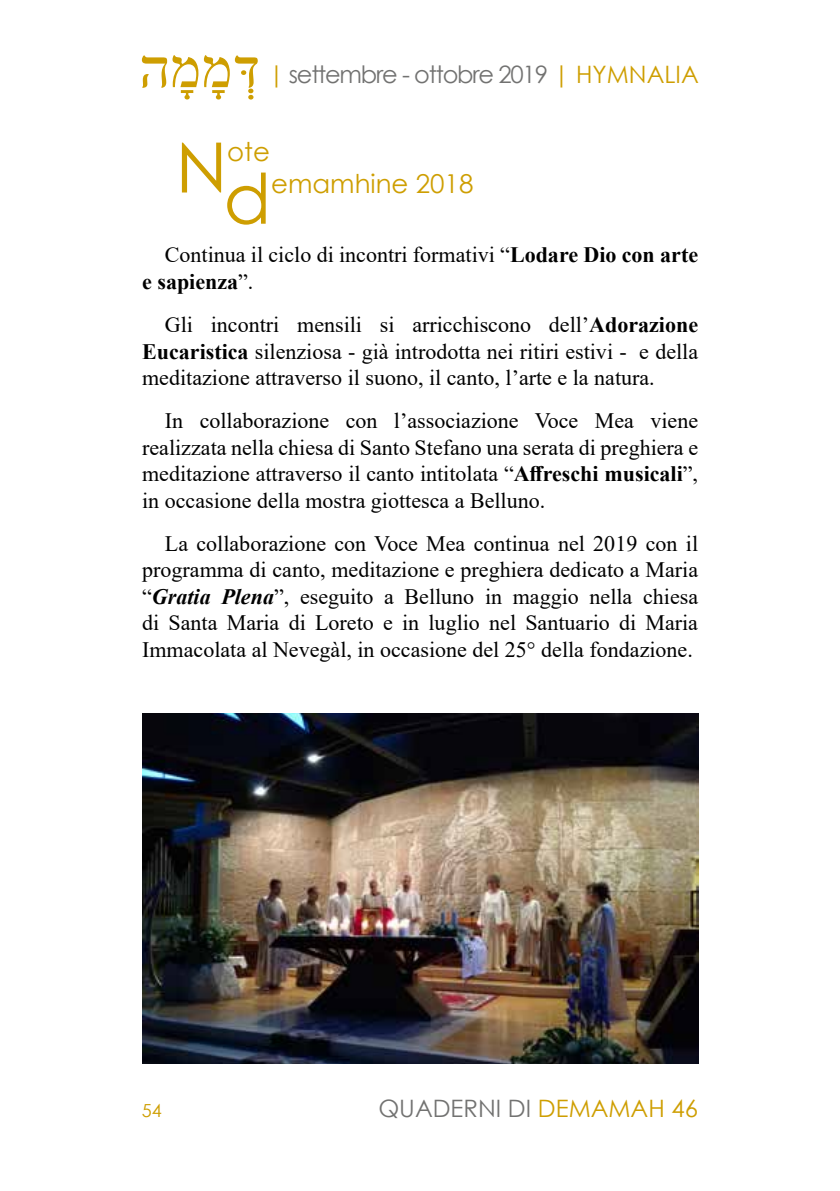
<style>
.page{position:relative;width:840px;height:1191px;background:#fff}
.page>*{position:absolute;margin:0;border:0;box-sizing:border-box;transform-origin:0 0}
.t1{font:69.4px "Century Gothic";color:#ce9e01}
.t2{font:26px "Century Gothic";color:#ce9e01}
.t3{font:24px "Century Gothic";letter-spacing:-.05em;color:#727271}
.t4{font:24px "Century Gothic";color:#727271}
.t5{font:22px/26.4px "Times New Roman";color:#000;text-align:justify}
.t6{font:18px "Century Gothic";color:#ce9e01}
.s1{color:#ce9e01}
.s2{font-weight:700}
.s3{font-weight:700;font-style:italic}
</style>
<div class="page">
<img style="left:142px;top:713px;width:555px;height:350px">
<svg style="left:204px;top:55px;width:53px;height:45px"></svg>
<svg style="left:142px;top:55px;width:56px;height:44px"></svg>
<p class="t3" style="left:268px;top:58px;width:431px"><span class="s1">|</span> settembre - ottobre 2019 <span class="s1">| HYMNALIA</span></p>
<h1 class="t1" style="left:176px;top:119px;width:53px">N</h1>
<p class="t2" style="left:227px;top:134px;width:44px">ote</p>
<h1 class="t1" style="left:223px;top:150px;width:49px">d</h1>
<p class="t2" style="left:271px;top:165px;width:204px">emamhine 2018</p>
<p class="t5" style="left:142px;top:241px;width:557px;text-indent:23px">Continua il ciclo di incontri formativi “<span class="s2">Lodare Dio con arte e sapienza</span>”.</p>
<p class="t5" style="left:142px;top:311px;width:557px;text-indent:23px">Gli incontri mensili si arricchiscono dell’<span class="s2">Adorazione Eucaristica</span> silenziosa - già introdotta nei ritiri estivi - e della meditazione attraverso il suono, il canto, l’arte e la natura.</p>
<p class="t5" style="left:142px;top:407px;width:557px;text-indent:23px">In collaborazione con l’associazione Voce Mea viene realizzata nella chiesa di Santo Stefano una serata di preghiera e meditazione attraverso il canto intitolata “<span class="s2">Affreschi musicali</span>”, in occasione della mostra giottesca a Belluno.</p>
<p class="t5" style="left:142px;top:530px;width:557px;text-indent:23px">La collaborazione con Voce Mea continua nel 2019 con il programma di canto, meditazione e preghiera dedicato a Maria “<span class="s3">Gratia Plena</span>”, eseguito a Belluno in maggio nella chiesa di Santa Maria di Loreto e in luglio nel Santuario di Maria Immacolata al Nevegàl, in occasione del 25° della fondazione.</p>
<p class="t6" style="left:142px;top:1097px;width:21px">54</p>
<p class="t4" style="left:378px;top:1091px;width:321px">QUADERNI DI <span class="s1">DEMAMAH 46</span></p>
</div>
